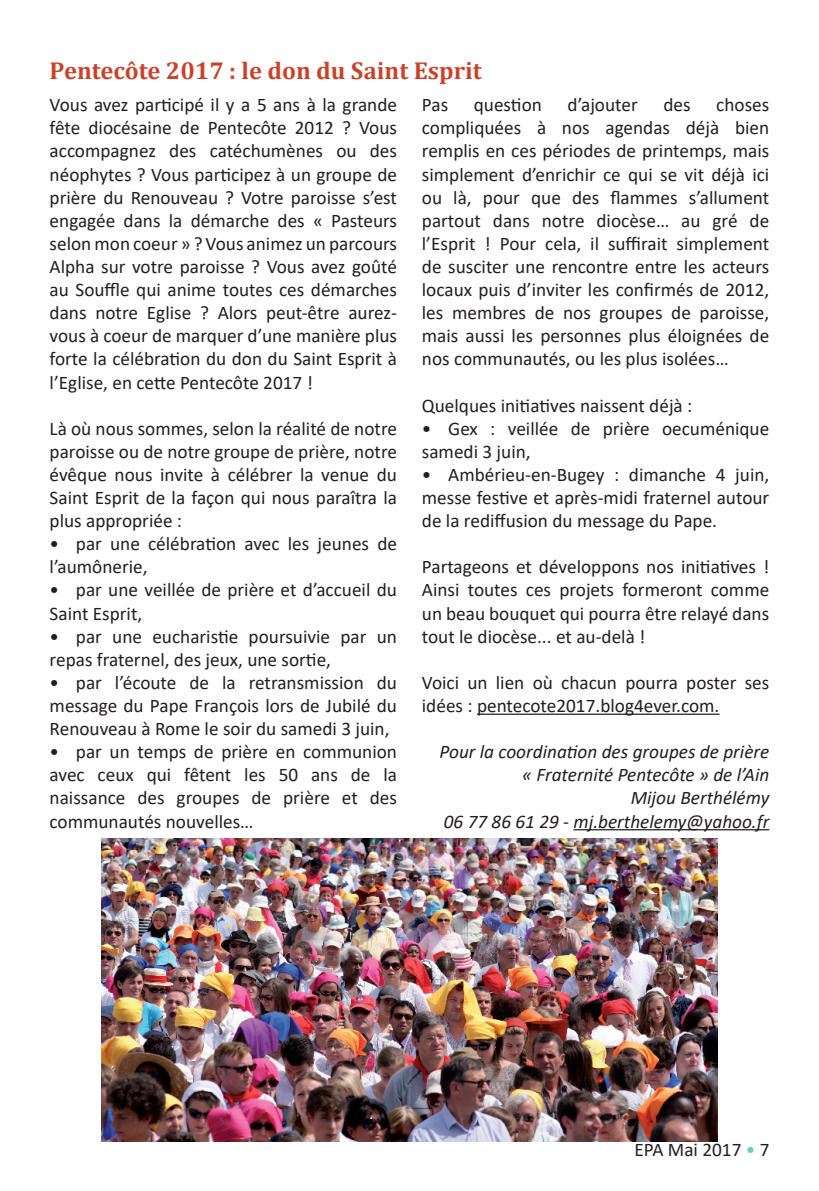
<style>
.page{position:relative;width:819px;height:1191px;background:#fff}
.page>*{position:absolute;margin:0;border:0;box-sizing:border-box;transform-origin:0 0}
.t1{font:700 24.5px "Cambria";color:#c9432b}
.t2{font:19.25px/23.1px "Calibri";color:#231f20;text-align:justify}
.t3{font:italic 19.25px/23.1px "Calibri";color:#231f20;text-align:right}
.s1{color:#6ec9c4}
</style>
<div class="page">
<hr style="left:477px;top:713px;width:242px;height:2px;background:#231f20">
<hr style="left:573px;top:829px;width:196px;height:1px;background:#231f20">
<img style="left:102px;top:838px;width:615px;height:303px">
<p class="t1" style="left:50px;top:53px;width:433px">Pentecôte 2017 : le don du Saint Esprit</p>
<p class="t2" style="left:50px;top:93px;width:349px">Vous avez participé il y a 5 ans à la grande fête diocésaine de Pentecôte 2012 ? Vous accompagnez des catéchumènes ou des néophytes ? Vous participez à un groupe de prière du Renouveau ? Votre paroisse s’est engagée dans la démarche des « Pasteurs selon mon coeur » ? Vous animez un parcours Alpha sur votre paroisse ? Vous avez goûté au Souffle qui anime toutes ces démarches dans notre Eglise ? Alors peut-être aurez&shy;vous à coeur de marquer d’une manière plus forte la célébration du don du Saint Esprit à l’Eglise, en cette Pentecôte 2017 !</p>
<p class="t2" style="left:50px;top:416px;width:349px">Là où nous sommes, selon la réalité de notre paroisse ou de notre groupe de prière, notre évêque nous invite à célébrer la venue du Saint Esprit de la façon qui nous paraîtra la plus appropriée :</p>
<p class="t2" style="left:50px;top:532px;width:349px">• par une célébration avec les jeunes de l’aumônerie,</p>
<p class="t2" style="left:50px;top:578px;width:349px">• par une veillée de prière et d’accueil du<br>Saint Esprit,</p>
<p class="t2" style="left:50px;top:624px;width:349px">• par une eucharistie poursuivie par un repas fraternel, des jeux, une sortie,</p>
<p class="t2" style="left:50px;top:670px;width:349px">• par l’écoute de la retransmission du message du Pape François lors de Jubilé du Renouveau à Rome le soir du samedi 3 juin,</p>
<p class="t2" style="left:50px;top:740px;width:349px">• par un temps de prière en communion avec ceux qui fêtent les 50 ans de la naissance des groupes de prière et des communautés nouvelles…</p>
<p class="t2" style="left:422px;top:93px;width:28px">Pas</p>
<p class="t2" style="left:474px;top:93px;width:70px">question</p>
<p class="t2" style="left:567px;top:93px;width:72px">d’ajouter</p>
<p class="t2" style="left:663px;top:93px;width:29px">des</p>
<p class="t2" style="left:422px;top:93px;width:349px;text-indent:294px">choses compliquées à nos agendas déjà bien remplis en ces périodes de printemps, mais simplement d’enrichir ce qui se vit déjà ici ou là, pour que des flammes s’allument partout dans notre diocèse… au gré de l’Esprit ! Pour cela, il suffirait simplement de susciter une rencontre entre les acteurs locaux puis d’inviter les confirmés de 2012, les membres de nos groupes de paroisse, mais aussi les personnes plus éloignées de nos communautés, ou les plus isolées…</p>
<p class="t2" style="left:422px;top:393px;width:272px">Quelques initiatives naissent déjà :</p>
<p class="t2" style="left:422px;top:416px;width:349px">• Gex : veillée de prière oecuménique samedi 3 juin,</p>
<p class="t2" style="left:422px;top:462px;width:349px">• Ambérieu-en-Bugey : dimanche 4 juin, messe festive et après-midi fraternel autour de la rediffusion du message du Pape.</p>
<p class="t2" style="left:422px;top:555px;width:349px">Partageons et développons nos initiatives !<br>Ainsi toutes ces projets formeront comme un beau bouquet qui pourra être relayé dans tout le diocèse... et au-delà !</p>
<p class="t2" style="left:422px;top:670px;width:349px">Voici un lien où chacun pourra poster ses idées : pentecote2017.blog4ever.com.</p>
<p class="t3" style="left:439px;top:739px;width:332px">Pour la coordination des groupes de prière « Fraternité Pentecôte » de l’Ain<br>Mijou Berthélémy<br>06 77 86 61 29 - mj.berthelemy@yahoo.fr</p>
<p class="t2" style="left:634px;top:1137px;width:122px">EPA Mai 2017 <span class="s1">•</span></p>
</div>
